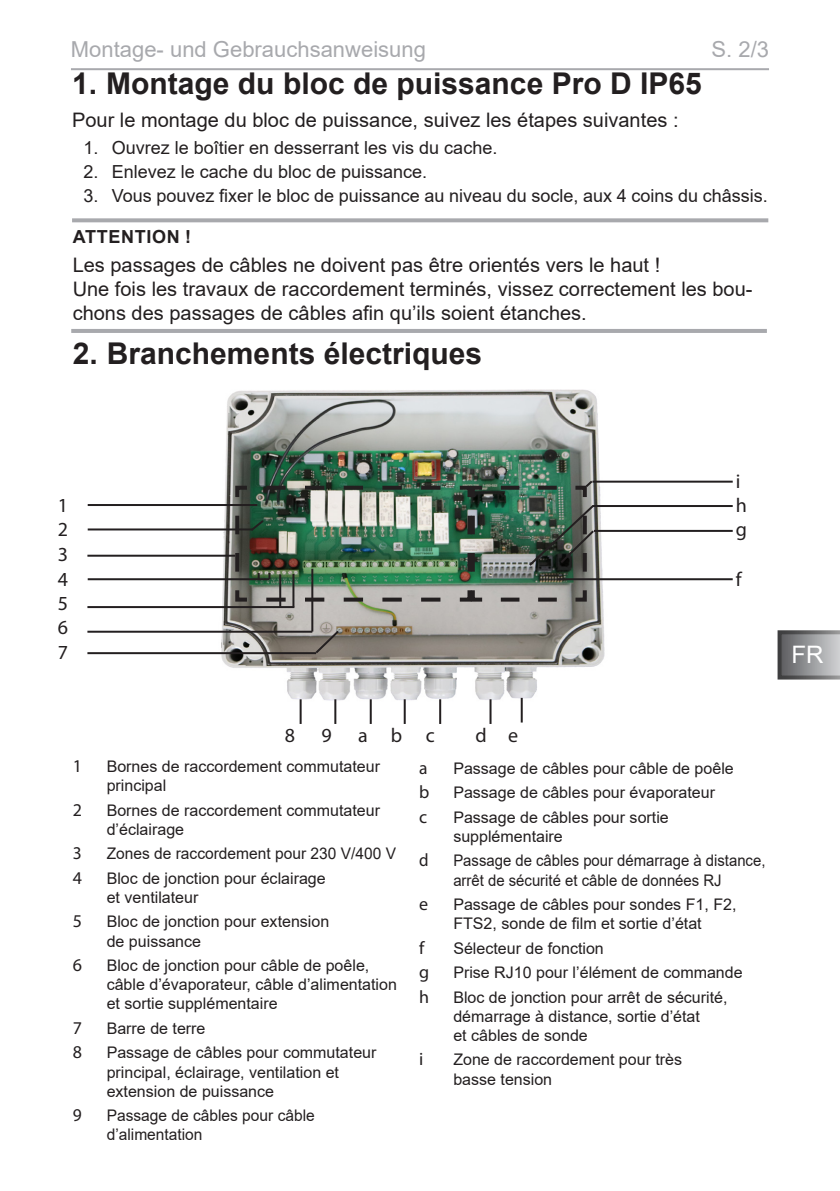
<style>
.page{position:relative;width:840px;height:1191px;background:#fff}
.page>*{position:absolute;margin:0;border:0;box-sizing:border-box;transform-origin:0 0}
.t1{font:700 30px "Arial";color:#231f20}
.t2{font:24px "Arial";color:#fff}
.t3{font:22px "Arial";color:#a8a9ad}
.Tipp{font:20px/24px "Arial";color:#231f20}
.Standard_vor_Aufzählung{font:20px "Arial";color:#231f20}
.t4{font:20px "Myriad Pro";color:#231f20}
.t5{font:18px "Arial";color:#231f20}
.t6{font:18px "Myriad Pro";color:#231f20}
.Signalwort{font:700 18px "Arial";letter-spacing:.035em;color:#231f20}
.t7{font:18px "Myriad Pro";color:#231f20;scale:.93 1}
.t8{font:16px/19.2px "Arial";color:#231f20}
.t9{font:16px/19.2px "Arial";color:#231f20;scale:.93 1}
</style>
<div class="page">
<svg style="left:777px;top:630px;width:62px;height:49px;background:#8c8c8f"></svg>
<hr style="left:71px;top:68px;width:697px;height:2px;background:#a8a9ad">
<svg style="left:72px;top:218px;width:695px;height:4px;background:#afb0b4"></svg>
<hr style="left:71px;top:329px;width:695px;height:4px;background:#a8a9ad">
<img style="left:147px;top:389px;width:461px;height:314px">
<hr style="left:292px;top:574px;width:2px;height:32px;background:#231f20">
<svg style="left:313px;top:628px;width:28px;height:27px"></svg>
<hr style="left:88px;top:504px;width:169px;height:2px;background:#231f20">
<hr style="left:88px;top:528px;width:164px;height:2px;background:#231f20">
<hr style="left:87px;top:554px;width:148px;height:2px;background:#231f20">
<hr style="left:88px;top:578px;width:181px;height:2px;background:#231f20">
<hr style="left:87px;top:606px;width:207px;height:2px;background:#231f20">
<hr style="left:279px;top:574px;width:2px;height:33px;background:#231f20">
<hr style="left:87px;top:630px;width:225px;height:2px;background:#231f20">
<hr style="left:87px;top:652px;width:229px;height:2px;background:#231f20">
<hr style="left:311px;top:569px;width:2px;height:62px;background:#231f20">
<hr style="left:299px;top:699px;width:2px;height:25px;background:#231f20">
<hr style="left:334px;top:699px;width:2px;height:25px;background:#231f20">
<hr style="left:369px;top:699px;width:2px;height:25px;background:#231f20">
<hr style="left:439px;top:699px;width:2px;height:25px;background:#231f20">
<hr style="left:489px;top:699px;width:2px;height:25px;background:#231f20">
<hr style="left:520px;top:698px;width:2px;height:24px;background:#231f20">
<hr style="left:592px;top:480px;width:140px;height:2px;background:#231f20">
<hr style="left:592px;top:505px;width:140px;height:2px;background:#231f20">
<hr style="left:593px;top:530px;width:139px;height:2px;background:#231f20">
<img style="left:233px;top:478px;width:362px;height:125px">
<hr style="left:557px;top:578px;width:175px;height:2px;background:#231f20">
<hr style="left:403px;top:699px;width:2px;height:25px;background:#231f20">
<h3 class="t3" style="left:71px;top:34px;width:356px">Montage- und Gebrauchsanweisung</h3>
<h3 class="t3" style="left:711px;top:34px;width:59px">S. 2/3</h3>
<p class="t1" style="left:72px;top:62px;width:631px">1. Montage du bloc de puissance Pro D IP65</p>
<p class="Standard_vor_Aufzählung" style="left:72px;top:106px;width:607px">Pour le montage du bloc de puissance, suivez les étapes suivantes :</p>
<p class="t5" style="left:83px;top:135px;width:415px">1. Ouvrez le boîtier en desserrant les vis du cache.</p>
<p class="t5" style="left:83px;top:159px;width:345px">2. Enlevez le cache du bloc de puissance.</p>
<p class="t5" style="left:83px;top:183px;width:685px">3. Vous pouvez fixer le bloc de puissance au niveau du socle, aux 4 coins du châssis.</p>
<p class="Signalwort" style="left:73px;top:223px;width:120px">ATTENTION !</p>
<p class="Tipp" style="left:73px;top:253px;width:588px">Les passages de câbles ne doivent pas être orientés vers le haut !</p>
<p class="Tipp" style="left:73px;top:277px;width:681px">Une fois les travaux de raccordement terminés, vissez correctement les bou&shy;chons des passages de câbles afin qu’ils soient étanches.</p>
<p class="t1" style="left:73px;top:332px;width:411px">2. Branchements électriques</p>
<p class="t4" style="left:58px;top:493px;width:12px">1</p>
<p class="t4" style="left:58px;top:517px;width:12px">2</p>
<p class="t4" style="left:58px;top:542px;width:12px">3</p>
<p class="t4" style="left:58px;top:566px;width:12px">4</p>
<p class="t4" style="left:58px;top:590px;width:12px">5</p>
<p class="t4" style="left:58px;top:615px;width:12px">6</p>
<p class="t4" style="left:58px;top:640px;width:12px">7</p>
<p class="t4" style="left:285px;top:723px;width:12px">8</p>
<p class="t4" style="left:321px;top:723px;width:12px">9</p>
<p class="t4" style="left:358px;top:723px;width:11px">a</p>
<p class="t4" style="left:390px;top:723px;width:13px">b</p>
<p class="t4" style="left:425px;top:723px;width:10px">c</p>
<p class="t4" style="left:475px;top:723px;width:13px">d</p>
<p class="t4" style="left:508px;top:723px;width:12px">e</p>
<p class="t4" style="left:735px;top:468px;width:6px">i</p>
<p class="t4" style="left:735px;top:493px;width:13px">h</p>
<p class="t4" style="left:735px;top:517px;width:13px">g</p>
<p class="t4" style="left:735px;top:566px;width:7px">f</p>
<p class="t6" style="left:73px;top:755px;width:11px">1</p>
<p class="t8" style="left:107px;top:756px;width:274px">Bornes de raccordement commutateur principal</p>
<p class="t6" style="left:73px;top:798px;width:11px">2</p>
<p class="t8" style="left:107px;top:800px;width:274px">Bornes de raccordement commutateur d’éclairage</p>
<p class="t6" style="left:73px;top:842px;width:10px">3</p>
<p class="t8" style="left:107px;top:844px;width:290px">Zones de raccordement pour 230 V/400 V</p>
<p class="t6" style="left:73px;top:866px;width:11px">4</p>
<p class="t8" style="left:107px;top:868px;width:220px">Bloc de jonction pour éclairage et ventilateur</p>
<p class="t6" style="left:73px;top:910px;width:11px">5</p>
<p class="t8" style="left:107px;top:912px;width:224px">Bloc de jonction pour extension de puissance</p>
<p class="t6" style="left:73px;top:954px;width:11px">6</p>
<p class="t8" style="left:107px;top:955px;width:291px">Bloc de jonction pour câble de poêle, câble d’évaporateur, câble d’alimentation et sortie supplémentaire</p>
<p class="t6" style="left:73px;top:1016px;width:11px">7</p>
<p class="t8" style="left:107px;top:1018px;width:100px">Barre de terre</p>
<p class="t6" style="left:73px;top:1041px;width:11px">8</p>
<p class="t8" style="left:107px;top:1043px;width:271px">Passage de câbles pour commutateur principal, éclairage, ventilation et extension de puissance</p>
<p class="t6" style="left:73px;top:1104px;width:10px">9</p>
<p class="t8" style="left:107px;top:1105px;width:209px">Passage de câbles pour câble d’alimentation</p>
<p class="t6" style="left:419px;top:756px;width:10px">a</p>
<p class="t8" style="left:453px;top:758px;width:282px">Passage de câbles pour câble de poêle</p>
<p class="t6" style="left:419px;top:781px;width:12px">b</p>
<p class="t8" style="left:453px;top:783px;width:263px">Passage de câbles pour évaporateur</p>
<p class="t6" style="left:419px;top:805px;width:10px">c</p>
<p class="t8" style="left:453px;top:807px;width:217px">Passage de câbles pour sortie supplémentaire</p>
<p class="t7" style="left:419px;top:849px;width:12px">d</p>
<p class="t9" style="left:453px;top:851px;width:337px">Passage de câbles pour démarrage à distance, arrêt de sécurité et câble de données RJ</p>
<p class="t6" style="left:419px;top:892px;width:11px">e</p>
<p class="t8" style="left:453px;top:894px;width:284px">Passage de câbles pour sondes F1, F2,<br>FTS2, sonde de film et sortie d’état</p>
<p class="t6" style="left:419px;top:936px;width:7px">f</p>
<p class="t8" style="left:453px;top:938px;width:152px">Sélecteur de fonction</p>
<p class="t6" style="left:419px;top:961px;width:12px">g</p>
<p class="t8" style="left:453px;top:962px;width:290px">Prise RJ10 pour l’élément de commande</p>
<p class="t6" style="left:419px;top:985px;width:11px">h</p>
<p class="t8" style="left:453px;top:987px;width:275px">Bloc de jonction pour arrêt de sécurité, démarrage à distance, sortie d’état<br>et câbles de sonde</p>
<p class="t6" style="left:419px;top:1048px;width:6px">i</p>
<p class="t8" style="left:453px;top:1050px;width:230px">Zone de raccordement pour très basse tension</p>
<h2 class="t2" style="left:791px;top:638px;width:34px">FR</h2>
</div>
